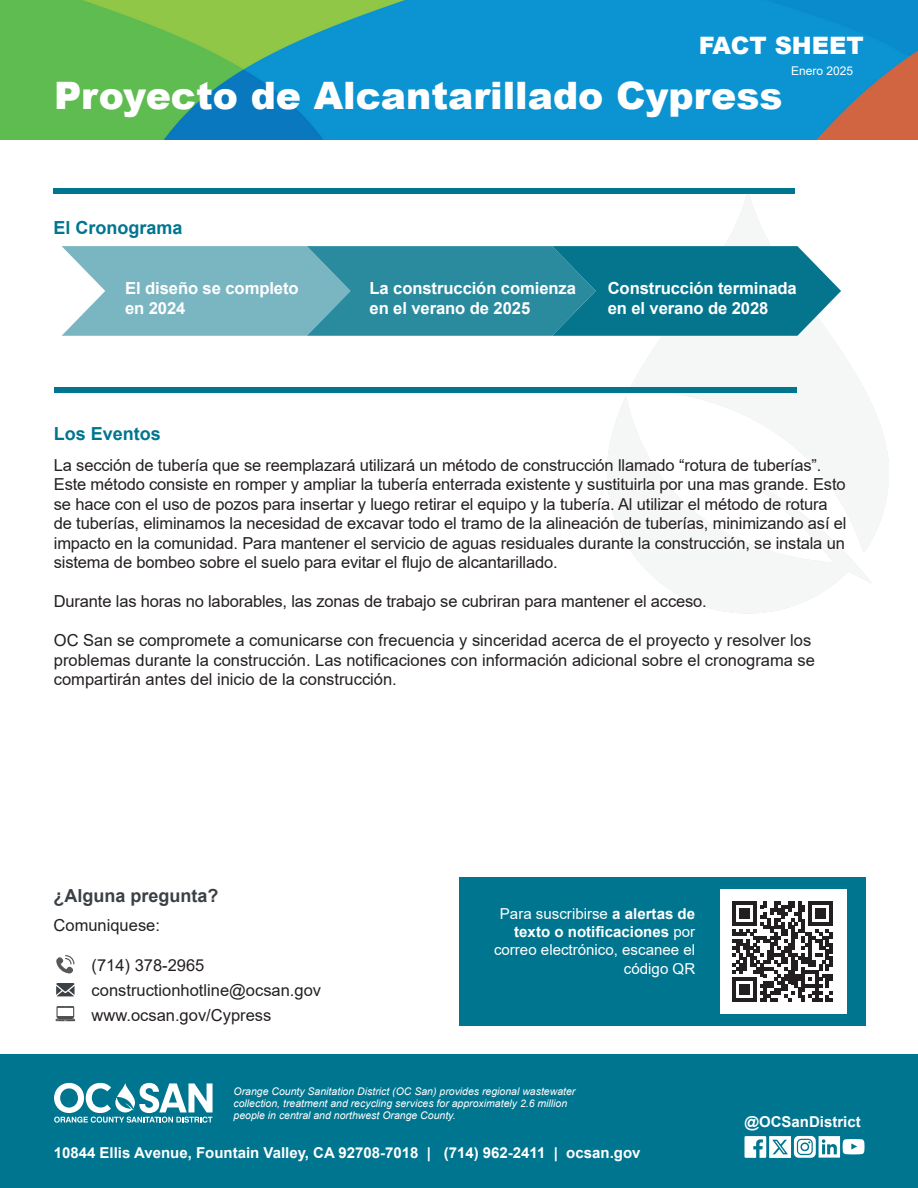
<style>
.page{position:relative;width:918px;height:1188px;background:#fff}
.page>*{position:absolute;margin:0;border:0;box-sizing:border-box;transform-origin:0 0}
.t1{font:900 37.8px "Arial";color:#fff}
.t2{font:900 24px "Arial";color:#fff}
.body{font:700 18px "Arial";color:#00758f}
.body-2{font:700 18px "Arial";color:#3b4045}
.t3{font:700 16.65px/20px "Arial";letter-spacing:-.005em;color:#fff}
.body-3{font:16.5px/19.5px "Arial";letter-spacing:-.01em;color:#241f21}
.answer{font:16.5px "Arial";color:#241f21}
.body-4{font:15.15px/18.1px "Arial";color:#fff;text-align:right}
.t4{font:700 15px "Arial";color:#fff}
.t5{font:12px "Arial";color:#fff}
.t6{font:italic 10.5px/12px "Arial";color:#fff}
.s1{font-weight:700}
</style>
<div class="page">
<img style="left:607px;top:194px;width:282px;height:420px">
<svg style="left:62px;top:246px;width:779px;height:90px;background:#4397a9"></svg>
<img style="left:0;top:0;width:918px;height:140px">
<div style="left:0;top:1054px;width:918px;height:134px;background:#00758f"></div>
<svg style="left:54px;top:1083px;width:159px;height:40px"></svg>
<svg style="left:745px;top:1136px;width:120px;height:22px"></svg>
<div style="left:459px;top:877px;width:406px;height:149px;background:#00758f"></div>
<svg style="left:56px;top:955px;width:18px;height:18px"></svg>
<svg style="left:55px;top:1006px;width:20px;height:15px"></svg>
<svg style="left:56px;top:983px;width:19px;height:13px"></svg>
<div style="left:720px;top:889px;width:127px;height:125px;background:#fff"></div>
<div style="left:54px;top:188px;width:741px;height:6px;background:#00758f"></div>
<div style="left:54px;top:387px;width:742px;height:6px;background:#00758f"></div>
<svg style="left:733px;top:902px;width:100px;height:99px"></svg>
<h2 class="t2" style="left:699px;top:28px;width:167px">FACT SHEET</h2>
<p class="t5" style="left:791px;top:62px;width:64px">Enero 2025</p>
<h1 class="t1" style="left:54px;top:68px;width:730px">Proyecto de Alcantarillado Cypress</h1>
<p class="body" style="left:54px;top:215px;width:131px">El Cronograma</p>
<p class="t3" style="left:125px;top:279px;width:175px">El diseño se completo en 2024</p>
<p class="t3" style="left:370px;top:279px;width:208px">La construcción comienza en el verano de 2025</p>
<p class="t3" style="left:608px;top:279px;width:191px">Construcción terminada en el verano de 2028</p>
<p class="body" style="left:54px;top:421px;width:109px">Los Eventos</p>
<p class="body-3" style="left:54px;top:455px;width:794px">La sección de tubería que se reemplazará utilizará un método de construcción llamado “rotura de tuberías”.<br>Este método consiste en romper y ampliar la tubería enterrada existente y sustituirla por una mas grande. Esto se hace con el uso de pozos para insertar y luego retirar el equipo y la tubería. Al utilizar el método de rotura de tuberías, eliminamos la necesidad de excavar todo el tramo de la alineación de tuberías, minimizando así el impacto en la comunidad. Para mantener el servicio de aguas residuales durante la construcción, se instala un sistema de bombeo sobre el suelo para evitar el flujo de alcantarillado.</p>
<p class="body-3" style="left:54px;top:592px;width:654px">Durante las horas no laborables, las zonas de trabajo se cubriran para mantener el acceso.</p>
<p class="body-3" style="left:54px;top:631px;width:763px">OC San se compromete a comunicarse con frecuencia y sinceridad acerca de el proyecto y resolver los problemas durante la construcción. Las notificaciones con información adicional sobre el cronograma se compartirán antes del inicio de la construcción.</p>
<p class="body-2" style="left:54px;top:883px;width:167px">¿Alguna pregunta?</p>
<p class="body-3" style="left:54px;top:915px;width:108px">Comuniquese:</p>
<p class="answer" style="left:92px;top:954px;width:114px">(714) 378-2965</p>
<p class="body-3" style="left:92px;top:980px;width:231px">constructionhotline@ocsan.gov</p>
<p class="answer" style="left:92px;top:1004px;width:181px">www.ocsan.gov/Cypress</p>
<p class="body-4" style="left:494px;top:905px;width:203px">Para suscribirse <span class="s1">a alertas de texto o notificaciones</span> por correo electrónico, escanee el código QR</p>
<p class="t6" style="left:234px;top:1085px;width:343px">Orange County Sanitation District (OC San) provides regional wastewater collection, treatment and recycling services for approximately 2.6 million people in central and northwest Orange County.</p>
<p class="t4" style="left:54px;top:1142px;width:588px">10844 Ellis Avenue, Fountain Valley, CA 92708-7018 | (714) 962-2411 | ocsan.gov</p>
<p class="t4" style="left:745px;top:1111px;width:118px">@OCSanDistrict</p>
</div>
